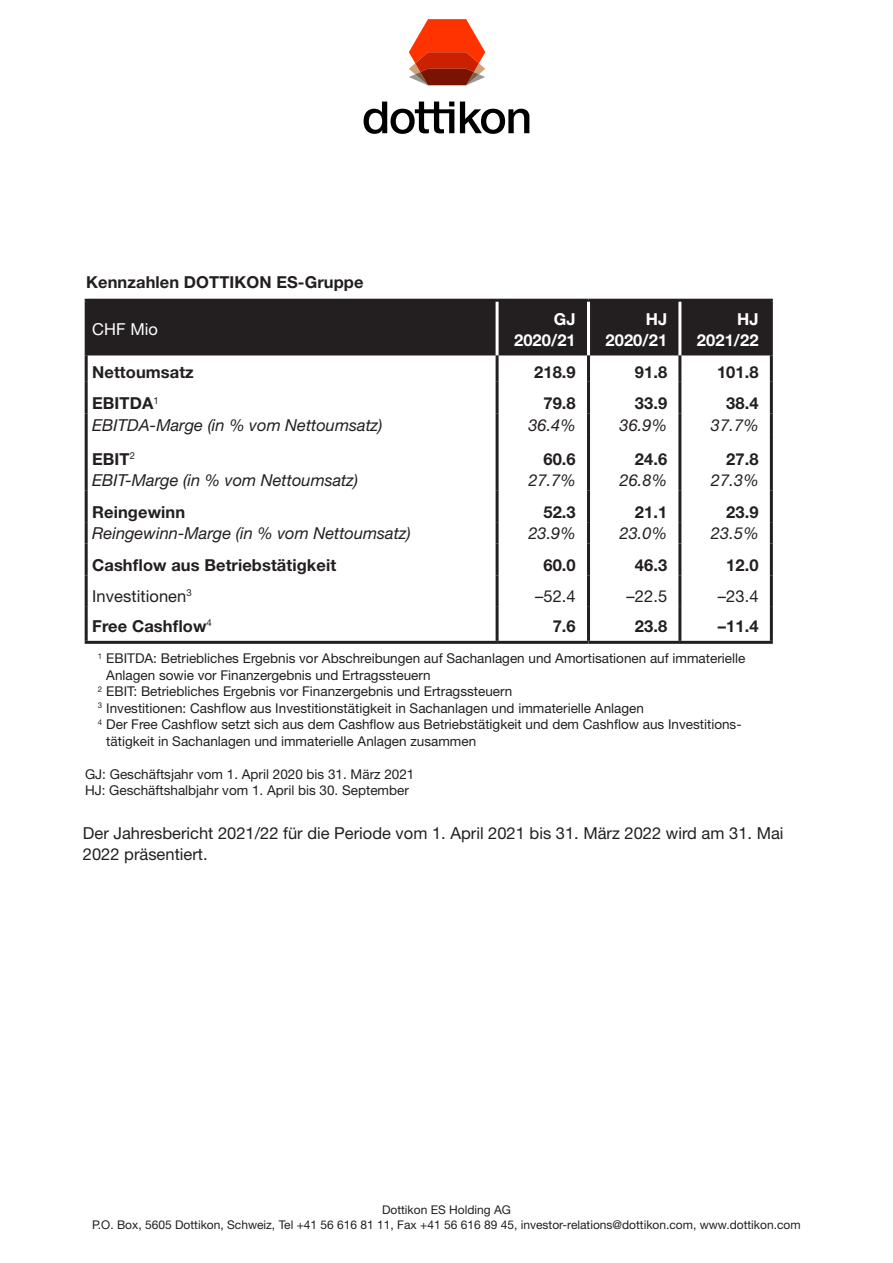
<style>
.page{position:relative;width:893px;height:1263px;background:#fff}
.page>*{position:absolute;margin:0;border:0;box-sizing:border-box;transform-origin:0 0}
.Untertitel{font:700 16.5px "Helvetica Neue";letter-spacing:.005em;color:#231f20}
.Fliesstext{font:16.5px/21px "Helvetica Neue";color:#231f20}
.Fliesstext_Kursiv{font:italic 16.5px "Helvetica Neue";color:#231f20}
.Fliesstext-2{font:700 16.5px "Helvetica Neue";letter-spacing:.005em;color:#231f20}
.Fliesstext-3{font:italic 16.5px "Helvetica Neue";letter-spacing:.005em;color:#231f20}
.Untertitel-2{font:700 16.5px/21px "Helvetica Neue";letter-spacing:.005em;color:#fff;text-align:right}
.Fliesstext-4{font:16.5px "Helvetica Neue";letter-spacing:.005em;color:#fff}
.Fusszeile{font:13.5px/16.5px "Helvetica Neue";color:#231f20}
.Fusszeile_ohne_Einzu{font:13.5px "Helvetica Neue";color:#231f20}
.t1{font:12px/15px "Helvetica Neue";color:#231f20;text-align:center}
</style>
<div class="page">
<svg style="left:364px;top:102px;width:90px;height:32px"></svg>
<svg style="left:460px;top:102px;width:69px;height:32px"></svg>
<svg style="left:409px;top:19px;width:76px;height:66px"></svg>
<div style="left:88px;top:302px;width:682px;height:53px;background:#231f20"></div>
<hr style="left:85px;top:299px;width:412px;height:3px;background:#231f20">
<hr style="left:85px;top:302px;width:3px;height:53px;background:#231f20">
<hr style="left:497px;top:299px;width:91px;height:3px;background:#231f20">
<hr style="left:588px;top:299px;width:92px;height:3px;background:#231f20">
<hr style="left:680px;top:299px;width:93px;height:3px;background:#231f20">
<hr style="left:770px;top:302px;width:3px;height:53px;background:#231f20">
<hr style="left:85px;top:355px;width:3px;height:27px;background:#231f20">
<hr style="left:770px;top:355px;width:3px;height:27px;background:#231f20">
<hr style="left:85px;top:382px;width:3px;height:32px;background:#231f20">
<hr style="left:770px;top:382px;width:3px;height:32px;background:#231f20">
<hr style="left:85px;top:414px;width:3px;height:21px;background:#231f20">
<hr style="left:770px;top:414px;width:3px;height:21px;background:#231f20">
<hr style="left:85px;top:435px;width:3px;height:34px;background:#231f20">
<hr style="left:770px;top:435px;width:3px;height:34px;background:#231f20">
<hr style="left:85px;top:469px;width:3px;height:21px;background:#231f20">
<hr style="left:770px;top:469px;width:3px;height:21px;background:#231f20">
<hr style="left:85px;top:490px;width:3px;height:32px;background:#231f20">
<hr style="left:770px;top:490px;width:3px;height:32px;background:#231f20">
<hr style="left:85px;top:522px;width:3px;height:21px;background:#231f20">
<hr style="left:770px;top:522px;width:3px;height:21px;background:#231f20">
<hr style="left:85px;top:543px;width:3px;height:32px;background:#231f20">
<hr style="left:770px;top:543px;width:3px;height:32px;background:#231f20">
<hr style="left:85px;top:575px;width:3px;height:31px;background:#231f20">
<hr style="left:770px;top:575px;width:3px;height:31px;background:#231f20">
<hr style="left:85px;top:606px;width:3px;height:30px;background:#231f20">
<hr style="left:770px;top:606px;width:3px;height:30px;background:#231f20">
<svg style="left:85px;top:636px;width:3px;height:5px"></svg>
<svg style="left:770px;top:636px;width:3px;height:5px"></svg>
<hr style="left:85px;top:641px;width:412px;height:3px;background:#231f20">
<hr style="left:497px;top:641px;width:91px;height:3px;background:#231f20">
<hr style="left:588px;top:641px;width:92px;height:3px;background:#231f20">
<hr style="left:680px;top:641px;width:93px;height:3px;background:#231f20">
<hr style="left:496px;top:302px;width:3px;height:53px;background:#fff">
<hr style="left:587px;top:302px;width:3px;height:53px;background:#fff">
<hr style="left:678px;top:302px;width:3px;height:53px;background:#fff">
<svg style="left:496px;top:636px;width:3px;height:5px"></svg>
<svg style="left:587px;top:636px;width:3px;height:5px"></svg>
<svg style="left:678px;top:636px;width:3px;height:5px"></svg>
<hr style="left:496px;top:355px;width:3px;height:27px;background:#231f20">
<hr style="left:587px;top:355px;width:3px;height:27px;background:#231f20">
<hr style="left:678px;top:355px;width:3px;height:27px;background:#231f20">
<hr style="left:496px;top:382px;width:3px;height:32px;background:#231f20">
<hr style="left:587px;top:382px;width:3px;height:32px;background:#231f20">
<hr style="left:678px;top:382px;width:3px;height:32px;background:#231f20">
<hr style="left:496px;top:414px;width:3px;height:21px;background:#231f20">
<hr style="left:587px;top:414px;width:3px;height:21px;background:#231f20">
<hr style="left:678px;top:414px;width:3px;height:21px;background:#231f20">
<hr style="left:496px;top:435px;width:3px;height:34px;background:#231f20">
<hr style="left:587px;top:435px;width:3px;height:34px;background:#231f20">
<hr style="left:678px;top:435px;width:3px;height:34px;background:#231f20">
<hr style="left:496px;top:469px;width:3px;height:21px;background:#231f20">
<hr style="left:587px;top:469px;width:3px;height:21px;background:#231f20">
<hr style="left:678px;top:469px;width:3px;height:21px;background:#231f20">
<hr style="left:496px;top:490px;width:3px;height:32px;background:#231f20">
<hr style="left:587px;top:490px;width:3px;height:32px;background:#231f20">
<hr style="left:678px;top:490px;width:3px;height:32px;background:#231f20">
<hr style="left:496px;top:522px;width:3px;height:21px;background:#231f20">
<hr style="left:587px;top:522px;width:3px;height:21px;background:#231f20">
<hr style="left:678px;top:522px;width:3px;height:21px;background:#231f20">
<hr style="left:496px;top:543px;width:3px;height:32px;background:#231f20">
<hr style="left:587px;top:543px;width:3px;height:32px;background:#231f20">
<hr style="left:678px;top:543px;width:3px;height:32px;background:#231f20">
<hr style="left:496px;top:575px;width:3px;height:31px;background:#231f20">
<hr style="left:587px;top:575px;width:3px;height:31px;background:#231f20">
<hr style="left:678px;top:575px;width:3px;height:31px;background:#231f20">
<hr style="left:496px;top:606px;width:3px;height:30px;background:#231f20">
<hr style="left:587px;top:606px;width:3px;height:30px;background:#231f20">
<hr style="left:678px;top:606px;width:3px;height:30px;background:#231f20">
<p class="Untertitel" style="left:86px;top:271px;width:279px">Kennzahlen DOTTIKON ES-Gruppe</p>
<p class="Fliesstext-4" style="left:92px;top:319px;width:67px">CHF Mio</p>
<p class="Untertitel-2" style="left:514px;top:308px;width:63px">GJ<br>2020/21</p>
<p class="Untertitel-2" style="left:605px;top:308px;width:63px">HJ<br>2020/21</p>
<p class="Untertitel-2" style="left:737px;top:308px;width:23px">HJ</p>
<p class="Untertitel-2" style="left:697px;top:329px;width:63px">2021/22</p>
<p class="Untertitel" style="left:92px;top:361px;width:103px">Nettoumsatz</p>
<p class="Untertitel" style="left:534px;top:361px;width:43px">218.9</p>
<p class="Fliesstext-2" style="left:635px;top:361px;width:34px">91.8</p>
<p class="Fliesstext-2" style="left:717px;top:361px;width:43px">101.8</p>
<p class="Untertitel" style="left:92px;top:393px;width:68px">EBITDA<sup>1</sup></p>
<p class="Untertitel" style="left:543px;top:393px;width:34px">79.8</p>
<p class="Fliesstext-2" style="left:635px;top:393px;width:34px">33.9</p>
<p class="Fliesstext-2" style="left:726px;top:393px;width:34px">38.4</p>
<p class="Fliesstext_Kursiv" style="left:92px;top:415px;width:292px">EBITDA-Marge (in % vom Nettoumsatz)</p>
<p class="Fliesstext_Kursiv" style="left:528px;top:415px;width:49px">36.4%</p>
<p class="Fliesstext-3" style="left:619px;top:415px;width:49px">36.9%</p>
<p class="Fliesstext-3" style="left:711px;top:415px;width:49px">37.7%</p>
<p class="Untertitel" style="left:92px;top:449px;width:44px">EBIT<sup>2</sup></p>
<p class="Untertitel" style="left:543px;top:449px;width:34px">60.6</p>
<p class="Fliesstext-2" style="left:635px;top:449px;width:34px">24.6</p>
<p class="Fliesstext-2" style="left:726px;top:449px;width:34px">27.8</p>
<p class="Fliesstext_Kursiv" style="left:92px;top:470px;width:267px">EBIT-Marge (in % vom Nettoumsatz)</p>
<p class="Fliesstext_Kursiv" style="left:528px;top:470px;width:49px">27.7%</p>
<p class="Fliesstext-3" style="left:619px;top:470px;width:49px">26.8%</p>
<p class="Fliesstext-3" style="left:711px;top:470px;width:49px">27.3%</p>
<p class="Untertitel" style="left:92px;top:502px;width:94px">Reingewinn</p>
<p class="Untertitel" style="left:543px;top:502px;width:34px">52.3</p>
<p class="Fliesstext-2" style="left:635px;top:502px;width:34px">21.1</p>
<p class="Fliesstext-2" style="left:726px;top:502px;width:34px">23.9</p>
<p class="Fliesstext_Kursiv" style="left:92px;top:523px;width:320px">Reingewinn-Marge (in % vom Nettoumsatz)</p>
<p class="Fliesstext_Kursiv" style="left:528px;top:523px;width:49px">23.9%</p>
<p class="Fliesstext-3" style="left:619px;top:523px;width:49px">23.0%</p>
<p class="Fliesstext-3" style="left:711px;top:523px;width:49px">23.5%</p>
<p class="Untertitel" style="left:92px;top:555px;width:245px">Cashflow aus Betriebstätigkeit</p>
<p class="Untertitel" style="left:543px;top:555px;width:34px">60.0</p>
<p class="Fliesstext-2" style="left:635px;top:555px;width:34px">46.3</p>
<p class="Fliesstext-2" style="left:726px;top:555px;width:34px">12.0</p>
<p class="Fliesstext" style="left:92px;top:585px;width:101px">Investitionen<sup>3</sup></p>
<p class="Fliesstext" style="left:535px;top:585px;width:42px">–52.4</p>
<p class="Fliesstext" style="left:626px;top:585px;width:42px">–22.5</p>
<p class="Fliesstext" style="left:718px;top:585px;width:42px">–23.4</p>
<p class="Untertitel" style="left:92px;top:616px;width:121px">Free Cashflow<sup>4</sup></p>
<p class="Untertitel" style="left:553px;top:616px;width:25px">7.6</p>
<p class="Fliesstext-2" style="left:635px;top:616px;width:34px">23.8</p>
<p class="Fliesstext-2" style="left:718px;top:616px;width:42px">–11.4</p>
<p class="Fusszeile" style="left:98px;top:650px;width:649px"><sup>1</sup> EBITDA: Betriebliches Ergebnis vor Abschreibungen auf Sachanlagen und Amortisationen auf immaterielle</p>
<p class="Fusszeile" style="left:106px;top:666px;width:326px">Anlagen sowie vor Finanzergebnis und Ertragssteuern</p>
<p class="Fusszeile" style="left:98px;top:683px;width:416px"><sup>2</sup> EBIT: Betriebliches Ergebnis vor Finanzergebnis und Ertragssteuern</p>
<p class="Fusszeile" style="left:98px;top:699px;width:548px"><sup>3</sup> Investitionen: Cashflow aus Investitionstätigkeit in Sachanlagen und immaterielle Anlagen</p>
<p class="Fusszeile" style="left:106px;top:716px;width:637px;text-indent:-9px"><sup>4</sup> Der Free Cashflow setzt sich aus dem Cashflow aus Betriebstätigkeit und dem Cashflow aus Investitions&shy;tätigkeit in Sachanlagen und immaterielle Anlagen zusammen</p>
<p class="Fusszeile_ohne_Einzu" style="left:85px;top:766px;width:331px">GJ: Geschäftsjahr vom 1. April 2020 bis 31. März 2021</p>
<p class="Fusszeile_ohne_Einzu" style="left:85px;top:782px;width:325px">HJ: Geschäftshalbjahr vom 1. April bis 30. September</p>
<p class="Fliesstext" style="left:83px;top:823px;width:702px">Der Jahresbericht 2021/22 für die Periode vom 1. April 2021 bis 31. März 2022 wird am 31. Mai<br>2022 präsentiert.</p>
<p class="t1" style="left:92px;top:1202px;width:710px">Dottikon ES Holding AG<br>P.O. Box, 5605 Dottikon, Schweiz, Tel +41 56 616 81 11, Fax +41 56 616 89 45, investor-relations@dottikon.com, www.dottikon.com</p>
</div>
